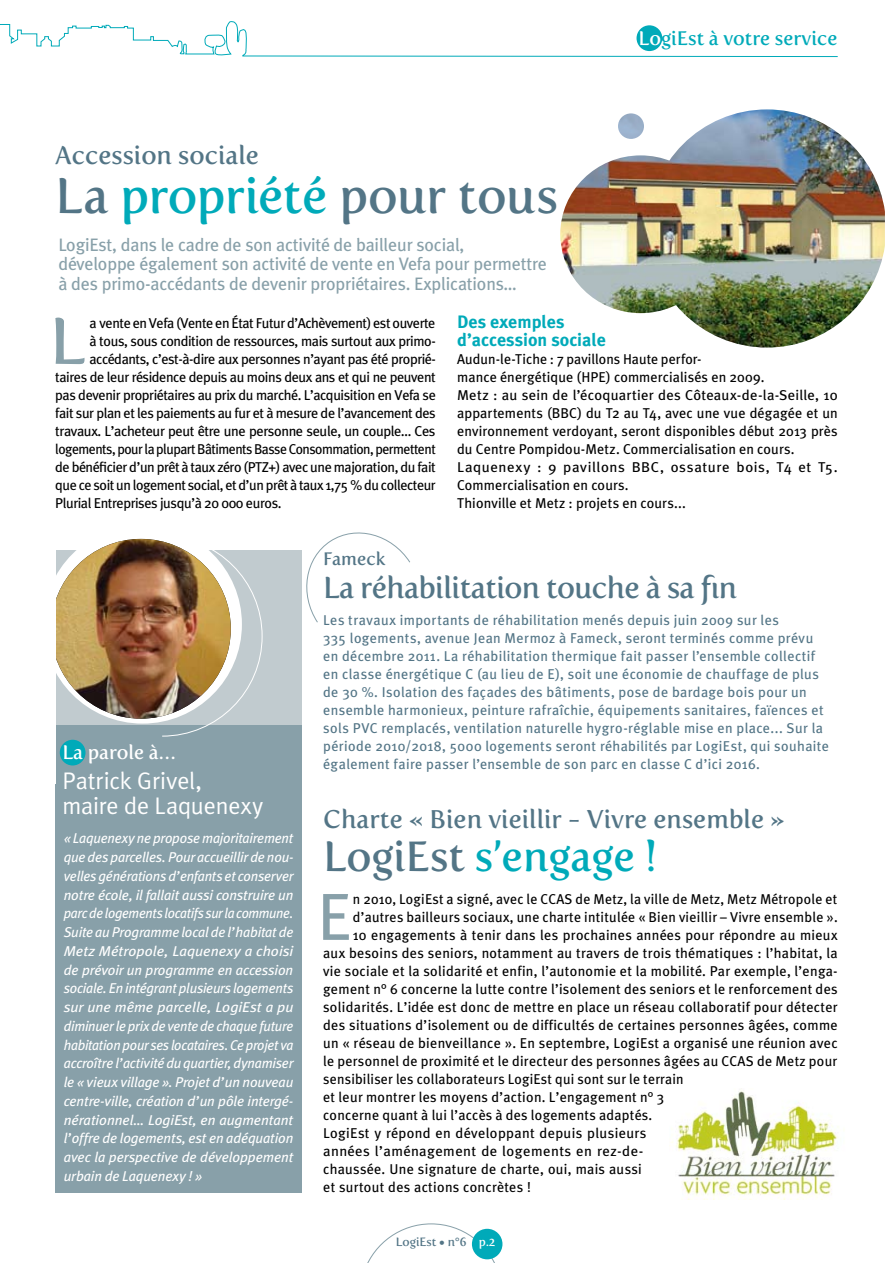
<style>
.page{position:relative;width:893px;height:1263px;background:#fff}
.page>*{position:absolute;margin:0;border:0;box-sizing:border-box;transform-origin:0 0}
.t1{font:66.45px "Meta Plus";color:#88a0a9}
.t2{font:65.1px "Fertigo Pro";color:#88a0a9}
.t3{font:49.5px "Fertigo Pro";letter-spacing:-.015em;color:#537586}
.t4{font:42px "Fertigo Pro";color:#00aab9}
.t5{font:30px "Fertigo Pro";letter-spacing:-.02em;color:#537586}
.t6{font:25.5px "Fertigo Pro";color:#537586}
.t7{font:24px/25.5px "Meta Plus Normal";letter-spacing:-.005em;color:#fff}
.t8{font:19.5px "Fertigo Pro";color:#00aab9}
.t9{font:19.5px "Fertigo Pro";color:#fff}
.t10{font:18px/19.5px "Meta Plus";letter-spacing:-.01em;color:#88a0a9}
.t11{font:700 18px/18px "Meta Plus";color:#00aab9}
.t12{font:18px "Fertigo Pro";color:#537586}
.t13{font:14.25px/18px "Meta Plus";letter-spacing:.015em;color:#000}
.t14{font:italic 14.25px/18.8px "Meta Plus";letter-spacing:-.01em;color:#fff;text-align:justify}
.t15{font:14.25px/18px "Meta Plus";letter-spacing:.025em;color:#537586}
.t16{font:14.25px "Meta Plus";letter-spacing:-.03em;color:#000}
.t17{font:14.25px "Meta Plus";letter-spacing:-.035em;color:#000}
.t18{font:14.25px "Meta Plus";letter-spacing:.015em;color:#000;scale:1.04 1}
.t19{font:12px "Fertigo Pro";color:#537586}
.s1{color:#00aab9}
.s2{color:#fff}
.s3{color:#537586}
</style>
<div class="page">
<svg style="left:367px;top:1223px;width:132px;height:40px"></svg>
<div style="left:472px;top:1229px;width:30px;height:30px;background:#00aab9;border-radius:50%"></div>
<svg style="left:0;top:21px;width:838px;height:37px"></svg>
<div style="left:636px;top:25px;width:26px;height:26px;background:#00aab9;border-radius:50%"></div>
<div style="left:55px;top:724px;width:247px;height:469px;background:#88a0a9"></div>
<div style="left:55px;top:550px;width:247px;height:174px;background:#c1cbcf"></div>
<div style="left:43px;top:525px;width:199px;height:199px;background:#fff;border-radius:50%"></div>
<img style="left:51px;top:539px;width:180px;height:180px;border-radius:90px">
<div style="left:34px;top:524px;width:21px;height:260px;background:#fff"></div>
<img style="left:162px;top:541px;width:101px;height:196px">
<svg style="left:306px;top:532px;width:104px;height:91px"></svg>
<div style="left:60px;top:740px;width:26px;height:25px;background:#00aab9;border-radius:50%"></div>
<img style="left:671px;top:1090px;width:167px;height:109px">
<img style="left:673px;top:109px;width:212px;height:239px">
<img style="left:560px;top:155px;width:161px;height:158px">
<img style="left:618px;top:113px;width:26px;height:26px;border-radius:13px">
<h3 class="t6" style="left:55px;top:140px;width:205px">Accession sociale</h3>
<h3 class="t3" style="left:55px;top:167px;width:504px">La <span class="s1">propriété</span> pour tous</h3>
<p class="t10" style="left:58px;top:235px;width:490px">LogiEst, dans le cadre de son activité de bailleur social,<br>développe également son activité de vente en Vefa pour permettre à des primo-accédants de devenir propriétaires. Explications…</p>
<h3 class="t8" style="left:638px;top:27px;width:200px"><span class="s2">Lo</span>giEst à votre service</h3>
<h2 class="t2" style="left:49px;top:303px;width:38px">L</h2>
<p class="t16" style="left:89px;top:315px;width:348px">a vente en Vefa (Vente en État Futur d’Achèvement) est ouverte</p>
<p class="t16" style="left:89px;top:333px;width:348px">à tous, sous condition de ressources, mais surtout aux primo-</p>
<p class="t16" style="left:89px;top:351px;width:348px">accédants, c’est-à-dire aux personnes n’ayant pas été proprié-</p>
<p class="t16" style="left:55px;top:369px;width:382px">taires de leur résidence depuis au moins deux ans et qui ne peuvent</p>
<p class="t16" style="left:55px;top:387px;width:382px">pas devenir propriétaires au prix du marché. L’acquisition en Vefa se</p>
<p class="t16" style="left:55px;top:405px;width:382px">fait sur plan et les paiements au fur et à mesure de l’avancement des</p>
<p class="t16" style="left:55px;top:423px;width:382px">travaux. L’acheteur peut être une personne seule, un couple… Ces</p>
<p class="t17" style="left:55px;top:441px;width:382px">logements, pour la plupart Bâtiments Basse Consommation, permettent</p>
<p class="t16" style="left:55px;top:459px;width:382px">de bénéficier d’un prêt à taux zéro (PTZ+) avec une majoration, du fait</p>
<p class="t16" style="left:55px;top:477px;width:382px">que ce soit un logement social, et d’un prêt à taux 1,75 % du collecteur</p>
<p class="t16" style="left:55px;top:495px;width:228px">Plurial Entreprises jusqu’à 20 000 euros.</p>
<p class="t11" style="left:457px;top:312px;width:151px">Des exemples d’accession sociale</p>
<p class="t13" style="left:457px;top:350px;width:382px">Audun-le-Tiche : 7 pavillons Haute perfor-<br>mance énergétique (HPE) commercialisés en 2009.<br>Metz : au sein de l’écoquartier des Côteaux-de-la-Seille, 10 appartements (BBC) du T2 au T4, avec une vue dégagée et un environnement verdoyant, seront disponibles début 2013 près du Centre Pompidou-Metz. Commercialisation en cours.<br>Laquenexy : 9 pavillons BBC, ossature bois, T4 et T5.<br>Commercialisation en cours.<br>Thionville et Metz : projets en cours...</p>
<h3 class="t9" style="left:62px;top:741px;width:115px">La parole à…</h3>
<h3 class="t7" style="left:62px;top:768px;width:202px">Patrick Grivel, maire de Laquenexy</h3>
<p class="t14" style="left:64px;top:829px;width:231px">« Laquenexy ne propose majoritairement que des parcelles. Pour accueillir de nou&shy;velles générations d’enfants et conserver notre école, il fallait aussi construire un parc de logements locatifs sur la commune.<br>Suite au Programme local de l’habitat de Metz Métropole, Laquenexy a choisi de prévoir un programme en accession sociale. En intégrant plusieurs logements sur une même parcelle, LogiEst a pu diminuer le prix de vente de chaque future habitation pour ses locataires. Ce projet va accroître l’activité du quartier, dynamiser le « vieux village ». Projet d’un nouveau centre-ville, création d’un pôle intergé&shy;nérationnel… LogiEst, en augmentant l’offre de logements, est en adéquation avec la perspective de développement urbain de Laquenexy ! »</p>
<p class="t12" style="left:323px;top:548px;width:64px">Fameck</p>
<h3 class="t5" style="left:323px;top:570px;width:415px">La réhabilitation touche à sa fin</h3>
<p class="t15" style="left:323px;top:610px;width:507px">Les travaux importants de réhabilitation menés depuis juin 2009 sur les<br>335 logements, avenue Jean Mermoz à Fameck, seront terminés comme prévu en décembre 2011. La réhabilitation thermique fait passer l’ensemble collectif en classe énergétique C (au lieu de E), soit une économie de chauffage de plus de 30 %. Isolation des façades des bâtiments, pose de bardage bois pour un ensemble harmonieux, peinture rafraîchie, équipements sanitaires, faïences et sols PVC remplacés, ventilation naturelle hygro-réglable mise en place... Sur la période 2010/2018, 5000 logements seront réhabilités par LogiEst, qui souhaite également faire passer l’ensemble de son parc en classe C d’ici 2016.</p>
<h3 class="t6" style="left:323px;top:804px;width:463px">Charte « Bien vieillir - Vivre ensemble »</h3>
<h3 class="t4" style="left:323px;top:832px;width:335px"><span class="s3">LogiEst</span> s’engage !</h3>
<h1 class="t1" style="left:317px;top:878px;width:36px">E</h1>
<p class="t13" style="left:353px;top:890px;width:486px">n 2010, LogiEst a signé, avec le CCAS de Metz, la ville de Metz, Metz Métropole et</p>
<p class="t13" style="left:353px;top:908px;width:486px">d’autres bailleurs sociaux, une charte intitulée « Bien vieillir – Vivre ensemble ».</p>
<p class="t13" style="left:353px;top:926px;width:486px">10 engagements à tenir dans les prochaines années pour répondre au mieux</p>
<p class="t13" style="left:323px;top:944px;width:516px">aux besoins des seniors, notamment au travers de trois thématiques : l’habitat, la</p>
<p class="t13" style="left:323px;top:962px;width:516px">vie sociale et la solidarité et enfin, l’autonomie et la mobilité. Par exemple, l’enga-</p>
<p class="t13" style="left:323px;top:980px;width:516px">gement n° 6 concerne la lutte contre l’isolement des seniors et le renforcement des</p>
<p class="t13" style="left:323px;top:998px;width:516px">solidarités. L’idée est donc de mettre en place un réseau collaboratif pour détecter</p>
<p class="t13" style="left:323px;top:1016px;width:516px">des situations d’isolement ou de difficultés de certaines personnes âgées, comme</p>
<p class="t13" style="left:323px;top:1034px;width:516px">un « réseau de bienveillance ». En septembre, LogiEst a organisé une réunion avec</p>
<p class="t13" style="left:323px;top:1052px;width:516px">le personnel de proximité et le directeur des personnes âgées au CCAS de Metz pour</p>
<p class="t13" style="left:323px;top:1070px;width:362px">sensibiliser les collaborateurs LogiEst qui sont sur le terrain</p>
<p class="t13" style="left:323px;top:1088px;width:343px">et leur montrer les moyens d’action. L’engagement n° 3</p>
<p class="t13" style="left:323px;top:1106px;width:331px">concerne quant à lui l’accès à des logements adaptés.</p>
<p class="t13" style="left:323px;top:1124px;width:325px">LogiEst y répond en développant depuis plusieurs</p>
<p class="t18" style="left:323px;top:1143px;width:309px">années l’aménagement de logements en rez-de-</p>
<p class="t13" style="left:323px;top:1160px;width:320px">chaussée. Une signature de charte, oui, mais aussi</p>
<p class="t13" style="left:323px;top:1178px;width:209px">et surtout des actions concrètes !</p>
<p class="t19" style="left:396px;top:1234px;width:101px">LogiEst • n°6 <span class="s2">p.2</span></p>
</div>
